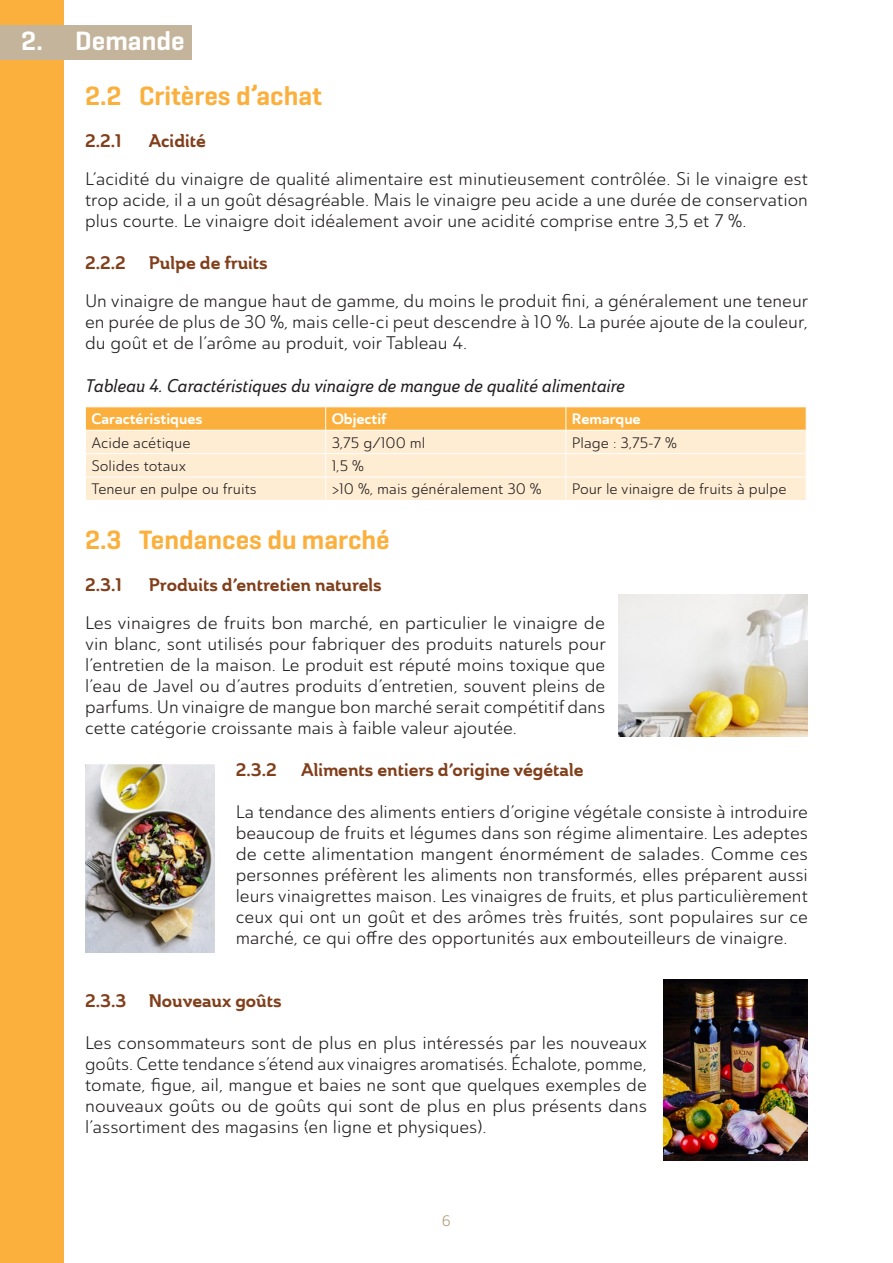
<style>
.page{position:relative;width:893px;height:1263px;background:#fff}
.page>*{position:absolute;margin:0;border:0;box-sizing:border-box;transform-origin:0 0}
.Titre_2{font:600 27px "Geogrotesque";color:#fbb03e}
.Titre_2-2{font:600 27px "Geogrotesque";color:#fff}
.Body{font:18px/21px "Ainslie Sans Nor Boo";color:#231f20;text-align:justify}
.Sous-titre_brun{font:18px "Ainslie Nor Bol";color:#813f1b}
.Figures{font:18px "Ainslie Con Med It";color:#231f20}
.Body-2{font:15px "Ainslie Sans Nor Boo";color:#231f20}
.Body-3{font:15px "Ainslie Sans Nor Bol";color:#fff}
.t1{font:15px "Ainslie Nor Boo";color:#ae9872}
</style>
<div class="page">
<div style="left:0;top:0;width:64px;height:1263px;background:#fbb03e"></div>
<svg style="left:85px;top:407px;width:722px;height:93px;background:#fddfb1"></svg>
<img style="left:618px;top:594px;width:190px;height:143px">
<img style="left:85px;top:764px;width:129px;height:189px">
<img style="left:664px;top:979px;width:144px;height:181px">
<div style="left:0;top:26px;width:191px;height:34px;background:#c3b49b"></div>
<p class="Titre_2-2" style="left:21px;top:24px;width:165px">2. Demande</p>
<p class="Titre_2" style="left:85px;top:79px;width:239px">2.2 Critères d’achat</p>
<p class="Sous-titre_brun" style="left:85px;top:129px;width:38px">2.2.1</p>
<p class="Sous-titre_brun" style="left:149px;top:129px;width:59px">Acidité</p>
<p class="Body" style="left:85px;top:169px;width:724px">L’acidité du vinaigre de qualité alimentaire est minutieusement contrôlée. Si le vinaigre est trop acide, il a un goût désagréable. Mais le vinaigre peu acide a une durée de conservation plus courte. Le vinaigre doit idéalement avoir une acidité comprise entre 3,5 et 7 %.</p>
<p class="Sous-titre_brun" style="left:85px;top:251px;width:42px">2.2.2</p>
<p class="Sous-titre_brun" style="left:149px;top:251px;width:120px">Pulpe de fruits</p>
<p class="Body" style="left:85px;top:291px;width:725px">Un vinaigre de mangue haut de gamme, du moins le produit fini, a généralement une teneur en purée de plus de 30 %, mais celle-ci peut descendre à 10 %. La purée ajoute de la couleur, du goût et de l’arôme au produit, voir Tableau 4.</p>
<p class="Figures" style="left:85px;top:374px;width:541px">Tableau 4. Caractéristiques du vinaigre de mangue de qualité alimentaire</p>
<p class="Body-3" style="left:91px;top:409px;width:113px">Caractéristiques</p>
<p class="Body-3" style="left:332px;top:409px;width:56px">Objectif</p>
<p class="Body-3" style="left:572px;top:409px;width:70px">Remarque</p>
<p class="Body-2" style="left:91px;top:433px;width:101px">Acide acétique</p>
<p class="Body-2" style="left:332px;top:433px;width:95px">3,75 g/100 ml</p>
<p class="Body-2" style="left:572px;top:433px;width:106px">Plage : 3,75-7 %</p>
<p class="Body-2" style="left:91px;top:457px;width:96px">Solides totaux</p>
<p class="Body-2" style="left:332px;top:457px;width:34px">1,5 %</p>
<p class="Body-2" style="left:91px;top:480px;width:167px">Teneur en pulpe ou fruits</p>
<p class="Body-2" style="left:332px;top:480px;width:211px">&gt;10 %, mais généralement 30 %</p>
<p class="Body-2" style="left:572px;top:480px;width:216px">Pour le vinaigre de fruits à pulpe</p>
<p class="Titre_2" style="left:85px;top:523px;width:306px">2.3 Tendances du marché</p>
<p class="Sous-titre_brun" style="left:85px;top:572px;width:38px">2.3.1</p>
<p class="Sous-titre_brun" style="left:149px;top:572px;width:234px">Produits d’entretien naturels</p>
<p class="Body" style="left:85px;top:612px;width:522px">Les vinaigres de fruits bon marché, en particulier le vinaigre de vin blanc, sont utilisés pour fabriquer des produits naturels pour l’entretien de la maison. Le produit est réputé moins toxique que l’eau de Javel ou d’autres produits d’entretien, souvent pleins de parfums. Un vinaigre de mangue bon marché serait compétitif dans cette catégorie croissante mais à faible valeur ajoutée.</p>
<p class="Sous-titre_brun" style="left:236px;top:757px;width:43px">2.3.2</p>
<p class="Sous-titre_brun" style="left:301px;top:757px;width:284px">Aliments entiers d’origine végétale</p>
<p class="Body" style="left:236px;top:801px;width:574px">La tendance des aliments entiers d’origine végétale consiste à introduire beaucoup de fruits et légumes dans son régime alimentaire. Les adeptes de cette alimentation mangent énormément de salades. Comme ces personnes préfèrent les aliments non transformés, elles préparent aussi leurs vinaigrettes maison. Les vinaigres de fruits, et plus particulièrement ceux qui ont un goût et des arômes très fruités, sont populaires sur ce marché, ce qui offre des opportunités aux embouteilleurs de vinaigre.</p>
<p class="Sous-titre_brun" style="left:85px;top:988px;width:198px">2.3.3 Nouveaux goûts</p>
<p class="Body" style="left:85px;top:1032px;width:564px">Les consommateurs sont de plus en plus intéressés par les nouveaux goûts. Cette tendance s’étend aux vinaigres aromatisés. Échalote, pomme, tomate, figue, ail, mangue et baies ne sont que quelques exemples de nouveaux goûts ou de goûts qui sont de plus en plus présents dans l’assortiment des magasins (en ligne et physiques).</p>
<p class="t1" style="left:442px;top:1211px;width:10px">6</p>
</div>
